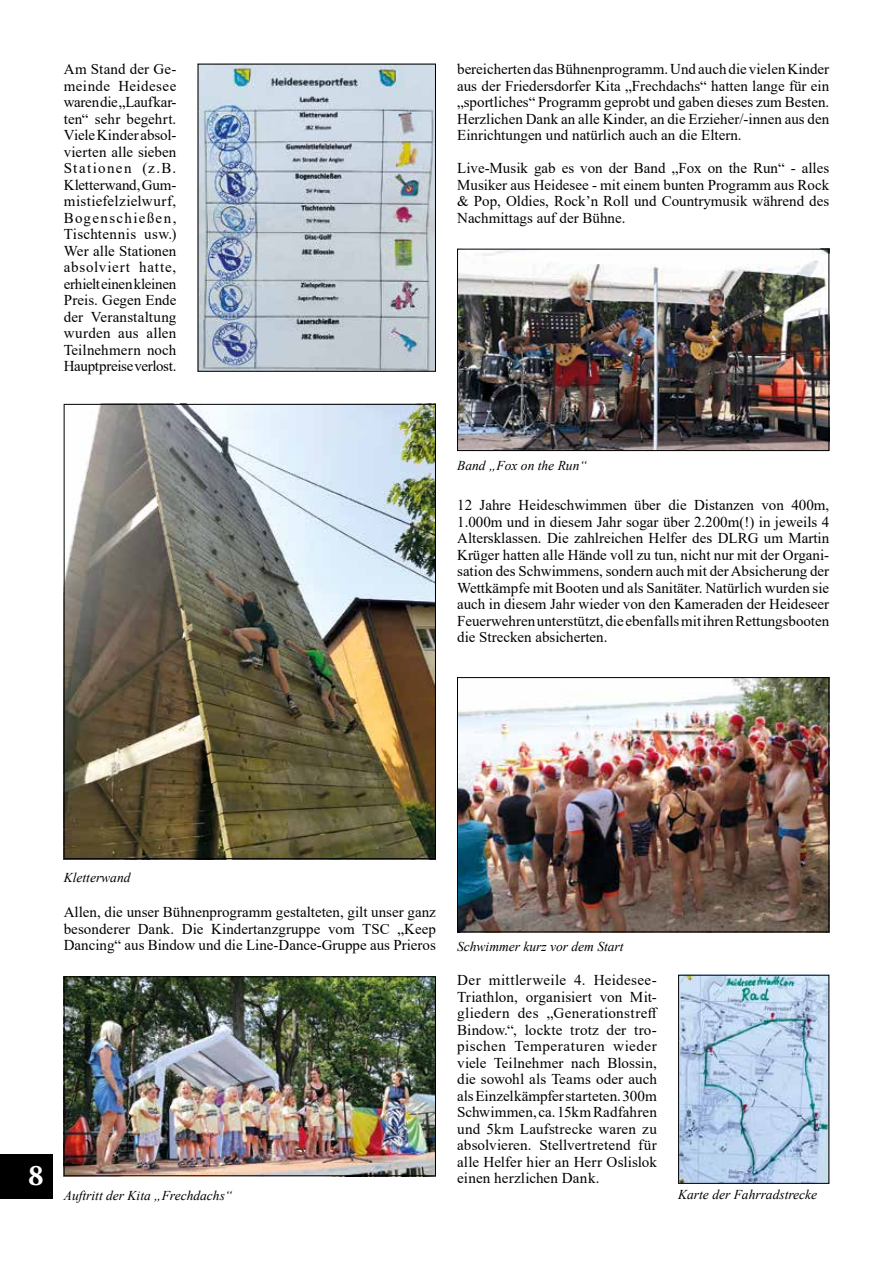
<style>
.page{position:relative;width:893px;height:1263px;background:#fff}
.page>*{position:absolute;margin:0;border:0;box-sizing:border-box;transform-origin:0 0}
.t1{font:700 30px "Adobe Garamond Pro";color:#fff}
.t2{font:15px/16.5px "Times New Roman";color:#000;text-align:justify}
.t3{font:italic 13.5px "Times New Roman";color:#000}
</style>
<div class="page">
<div style="left:0;top:1154px;width:52px;height:45px;background:#000"></div>
<img style="left:200px;top:66px;width:234px;height:304px">
<div style="left:198px;top:64px;width:238px;height:308px;border:1px solid #000"></div>
<img style="left:66px;top:978px;width:368px;height:196px">
<div style="left:64px;top:976px;width:372px;height:200px;border:1px solid #000"></div>
<img style="left:66px;top:406px;width:368px;height:451px">
<img style="left:459px;top:251px;width:368px;height:198px">
<div style="left:457px;top:249px;width:372px;height:202px;border:1px solid #000"></div>
<img style="left:459px;top:679px;width:368px;height:251px">
<div style="left:457px;top:677px;width:372px;height:255px;border:1px solid #000"></div>
<img style="left:680px;top:977px;width:147px;height:205px">
<div style="left:678px;top:975px;width:151px;height:209px;border:1px solid #000"></div>
<p class="t2" style="left:64px;top:60px;width:114px">Am Stand der Ge&shy;meinde Heidesee waren die „Laufkar&shy;ten“ sehr begehrt.<br>Viele Kinder absol&shy;vierten alle sieben Stationen (z.B.<br>Kletterwand, Gum&shy;mistiefelzielwurf, Bogenschießen, Tischtennis usw.)<br>Wer alle Stationen absolviert hatte, erhielt einen kleinen Preis. Gegen Ende der Veranstaltung wurden aus allen Teilnehmern noch Hauptpreise verlost.</p>
<p class="t2" style="left:457px;top:60px;width:374px">bereicherten das Bühnenprogramm. Und auch die vielen Kinder aus der Friedersdorfer Kita „Frechdachs“ hatten lange für ein „sportliches“ Programm geprobt und gaben dieses zum Besten.<br>Herzlichen Dank an alle Kinder, an die Erzieher/-innen aus den Einrichtungen und natürlich auch an die Eltern.</p>
<p class="t2" style="left:457px;top:159px;width:374px">Live-Musik gab es von der Band „Fox on the Run“ - alles Musiker aus Heidesee - mit einem bunten Programm aus Rock &amp; Pop, Oldies, Rock’n Roll und Countrymusik während des Nachmittags auf der Bühne.</p>
<p class="t3" style="left:457px;top:456px;width:131px">Band „Fox on the Run“</p>
<p class="t2" style="left:457px;top:496px;width:374px">12 Jahre Heideschwimmen über die Distanzen von 400m, 1.000m und in diesem Jahr sogar über 2.200m(!) in jeweils 4<br>Altersklassen. Die zahlreichen Helfer des DLRG um Martin Krüger hatten alle Hände voll zu tun, nicht nur mit der Organi&shy;sation des Schwimmens, sondern auch mit der Absicherung der Wettkämpfe mit Booten und als Sanitäter. Natürlich wurden sie auch in diesem Jahr wieder von den Kameraden der Heideseer Feuerwehren unterstützt, die ebenfalls mit ihren Rettungsbooten die Strecken absicherten.</p>
<p class="t3" style="left:64px;top:868px;width:68px">Kletterwand</p>
<p class="t2" style="left:64px;top:903px;width:374px">Allen, die unser Bühnenprogramm gestalteten, gilt unser ganz besonderer Dank. Die Kindertanzgruppe vom TSC „Keep Dancing“ aus Bindow und die Line-Dance-Gruppe aus Prieros</p>
<h1 class="t1" style="left:28px;top:1158px;width:17px">8</h1>
<p class="t3" style="left:64px;top:1186px;width:170px">Auftritt der Kita „Frechdachs“</p>
<p class="t3" style="left:457px;top:937px;width:168px">Schwimmer kurz vor dem Start</p>
<p class="t2" style="left:457px;top:971px;width:202px">Der mittlerweile 4. Heidesee-Triathlon, organisiert von Mit&shy;gliedern des „Generationstreff Bindow.“, lockte trotz der tro&shy;pischen Temperaturen wieder viele Teilnehmer nach Blossin, die sowohl als Teams oder auch als Einzelkämpfer starteten. 300m Schwimmen, ca. 15km Radfahren und 5km Laufstrecke waren zu absolvieren. Stellvertretend für alle Helfer hier an Herr Oslislok einen herzlichen Dank.</p>
<p class="t3" style="left:678px;top:1185px;width:140px">Karte der Fahrradstrecke</p>
</div>
